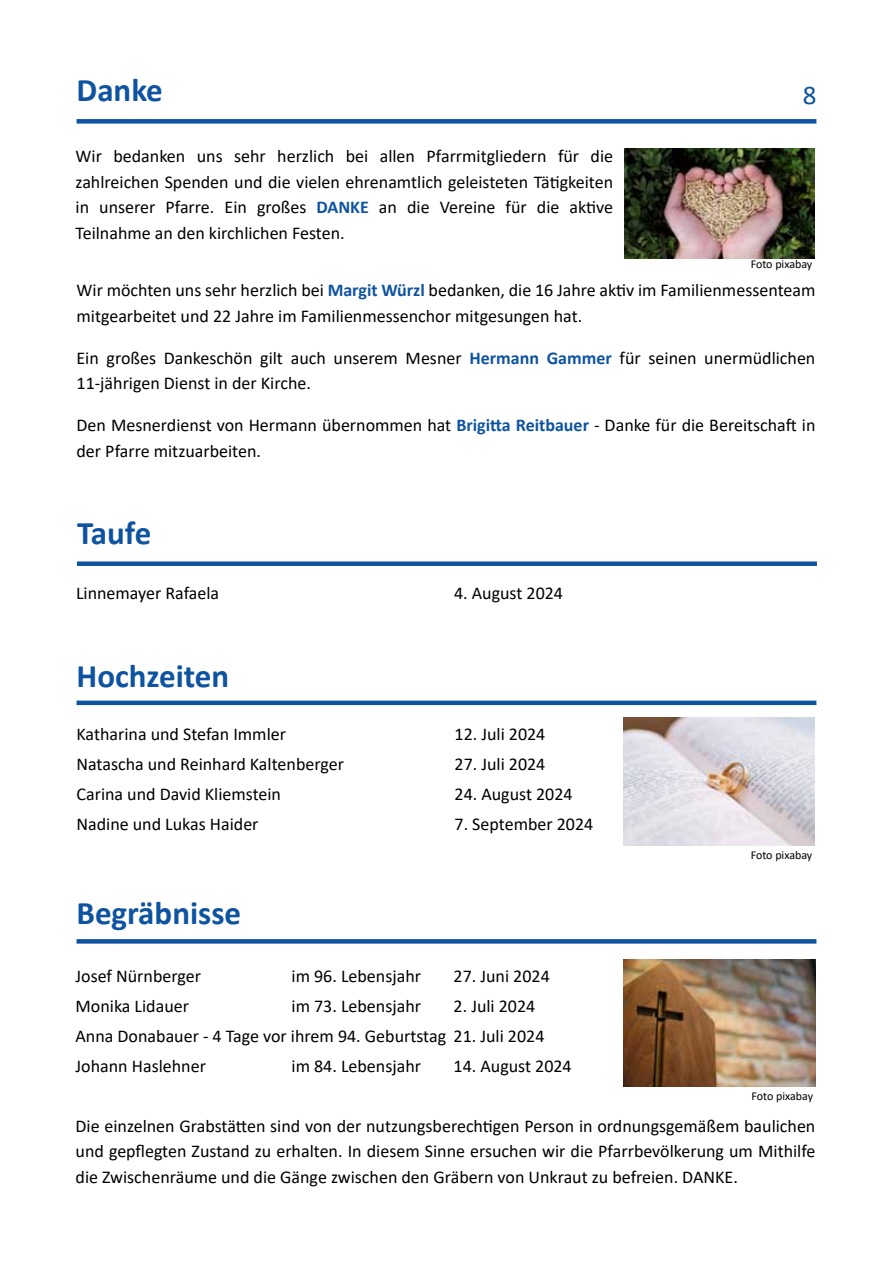
<style>
.page{position:relative;width:893px;height:1263px;background:#fff}
.page>*{position:absolute;margin:0;border:0;box-sizing:border-box;transform-origin:0 0}
.t1{font:700 33px "Calibri";color:#0e53a0}
.t2{font:27px "Calibri";color:#0e53a0}
.t3{font:18px/25.5px "Calibri";color:#000}
.t4{font:12px "Calibri";color:#000}
.s1{font-weight:700;color:#0e53a0}
</style>
<div class="page">
<div style="left:77px;top:119px;width:739px;height:5px;background:#0e53a0"></div>
<div style="left:77px;top:561px;width:740px;height:5px;background:#0e53a0"></div>
<div style="left:77px;top:939px;width:739px;height:5px;background:#0e53a0"></div>
<img style="left:624px;top:959px;width:191px;height:128px">
<img style="left:624px;top:149px;width:190px;height:110px">
<div style="left:77px;top:700px;width:739px;height:5px;background:#0e53a0"></div>
<img style="left:623px;top:717px;width:191px;height:128px">
<h1 class="t1" style="left:77px;top:67px;width:88px">Danke</h1>
<h2 class="t2" style="left:803px;top:77px;width:15px">8</h2>
<p class="t3" style="left:76px;top:143px;width:539px;text-align:justify">Wir bedanken uns sehr herzlich bei allen Pfarrmitgliedern für die zahlreichen Spenden und die vielen ehrenamtlich geleisteten Tätigkeiten in unserer Pfarre. Ein großes <span class="s1">DANKE</span> an die Vereine für die aktive Teilnahme an den kirchlichen Festen.</p>
<p class="t4" style="left:751px;top:256px;width:63px">Foto pixabay</p>
<p class="t3" style="left:77px;top:277px;width:740px">Wir möchten uns sehr herzlich bei <span class="s1">Margit Würzl</span> bedanken, die 16 Jahre aktiv im Familienmessenteam mitgearbeitet und 22 Jahre im Familienmessenchor mitgesungen hat.</p>
<p class="t3" style="left:77px;top:344px;width:740px">Ein großes Dankeschön gilt auch unserem Mesner <span class="s1">Hermann Gammer</span> für seinen unermüdlichen<br>11-jährigen Dienst in der Kirche.</p>
<p class="t3" style="left:77px;top:412px;width:740px">Den Mesnerdienst von Hermann übernommen hat <span class="s1">Brigitta Reitbauer</span> - Danke für die Bereitschaft in der Pfarre mitzuarbeiten.</p>
<h1 class="t1" style="left:77px;top:509px;width:76px">Taufe</h1>
<p class="t3" style="left:76px;top:580px;width:145px">Linnemayer Rafaela</p>
<p class="t3" style="left:454px;top:580px;width:110px">4. August 2024</p>
<h1 class="t1" style="left:77px;top:653px;width:154px">Hochzeiten</h1>
<p class="t3" style="left:77px;top:721px;width:211px">Katharina und Stefan Immler</p>
<p class="t3" style="left:455px;top:721px;width:92px">12. Juli 2024</p>
<p class="t3" style="left:77px;top:751px;width:269px">Natascha und Reinhard Kaltenberger</p>
<p class="t3" style="left:455px;top:751px;width:92px">27. Juli 2024</p>
<p class="t3" style="left:77px;top:781px;width:206px">Carina und David Kliemstein</p>
<p class="t3" style="left:455px;top:781px;width:120px">24. August 2024</p>
<p class="t3" style="left:77px;top:811px;width:184px">Nadine und Lukas Haider</p>
<p class="t3" style="left:455px;top:811px;width:140px">7. September 2024</p>
<h1 class="t1" style="left:77px;top:889px;width:166px">Begräbnisse</h1>
<p class="t3" style="left:76px;top:962px;width:127px">Josef Nürnberger</p>
<p class="t3" style="left:292px;top:962px;width:131px">im 96. Lebensjahr</p>
<p class="t3" style="left:454px;top:962px;width:98px">27. Juni 2024</p>
<p class="t3" style="left:76px;top:992px;width:115px">Monika Lidauer</p>
<p class="t3" style="left:292px;top:992px;width:131px">im 73. Lebensjahr</p>
<p class="t3" style="left:76px;top:990px;width:470px;line-height:30px;text-indent:378px">2. Juli 2024<br>Anna Donabauer - 4 Tage vor ihrem 94. Geburtstag 21. Juli 2024<br>Johann Haslehner</p>
<p class="t3" style="left:292px;top:1052px;width:131px">im 84. Lebensjahr</p>
<p class="t3" style="left:454px;top:1052px;width:120px">14. August 2024</p>
<p class="t4" style="left:751px;top:847px;width:63px">Foto pixabay</p>
<p class="t4" style="left:751px;top:1088px;width:63px">Foto pixabay</p>
<p class="t3" style="left:76px;top:1113px;width:741px;text-align:justify">Die einzelnen Grabstätten sind von der nutzungsberechtigen Person in ordnungsgemäßem baulichen und gepflegten Zustand zu erhalten. In diesem Sinne ersuchen wir die Pfarrbevölkerung um Mithilfe die Zwischenräume und die Gänge zwischen den Gräbern von Unkraut zu befreien. DANKE.</p>
</div>
